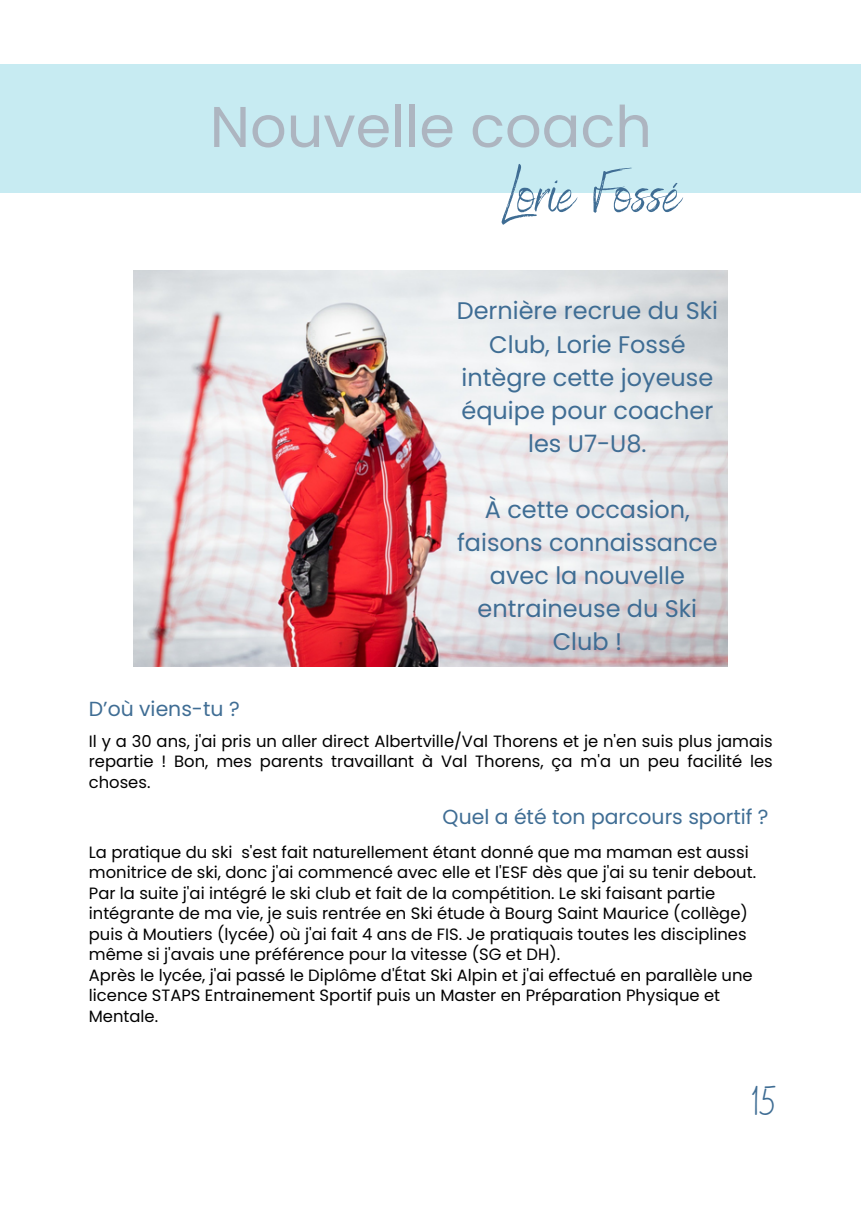
<style>
.page{position:relative;width:861px;height:1214px;background:#fff}
.page>*{position:absolute;margin:0;border:0;box-sizing:border-box;transform-origin:0 0}
.t1{font:61.2px "Benedict";color:#3f6d94}
.t2{font:57.4px "Poppins";color:#adb5c0}
.t3{font:40.8px "Buffalo";color:#3f6d94}
.t4{font:24px/33px "Poppins";color:#3f6d94;text-align:center}
.t5{font:20.4px "Poppins";color:#3f6d94}
.t6{font:16.4px/20.4px "Poppins";color:#000;text-align:justify}
</style>
<div class="page">
<div style="left:0;top:64px;width:861px;height:128px;background:#c7ebf2"></div>
<img style="left:134px;top:270px;width:594px;height:396px">
<h2 class="t2" style="left:210px;top:87px;width:444px">Nouvelle coach</h2>
<h1 class="t1" style="left:502px;top:153px;width:182px">Lorie Fossé</h1>
<h3 class="t4" style="left:457px;top:294px;width:263px">Dernière recrue du Ski<br>Club, Lorie Fossé intègre cette joyeuse équipe pour coacher les U7-U8.</h3>
<h3 class="t4" style="left:457px;top:492px;width:262px">À cette occasion, faisons connaissance avec la nouvelle entraineuse du Ski<br>Club !</h3>
<p class="t5" style="left:89px;top:694px;width:152px">D’où viens-tu ?</p>
<p class="t6" style="left:89px;top:730px;width:686px">Il y a 30 ans, j'ai pris un aller direct Albertville/Val Thorens et je n'en suis plus jamais repartie ! Bon, mes parents travaillant à Val Thorens, ça m'a un peu facilité les choses.</p>
<p class="t5" style="left:443px;top:802px;width:327px">Quel a été ton parcours sportif ?</p>
<p class="t6" style="left:89px;top:842px;width:669px;text-align:left">La pratique du ski s'est fait naturellement étant donné que ma maman est aussi monitrice de ski, donc j'ai commencé avec elle et l'ESF dès que j'ai su tenir debout.<br>Par la suite j'ai intégré le ski club et fait de la compétition. Le ski faisant partie intégrante de ma vie, je suis rentrée en Ski étude à Bourg Saint Maurice (collège) puis à Moutiers (lycée) où j'ai fait 4 ans de FIS. Je pratiquais toutes les disciplines même si j'avais une préférence pour la vitesse (SG et DH).<br>Après le lycée, j'ai passé le Diplôme d'État Ski Alpin et j'ai effectué en parallèle une licence STAPS Entrainement Sportif puis un Master en Préparation Physique et Mentale.</p>
<h3 class="t3" style="left:752px;top:1074px;width:25px">15</h3>
</div>
